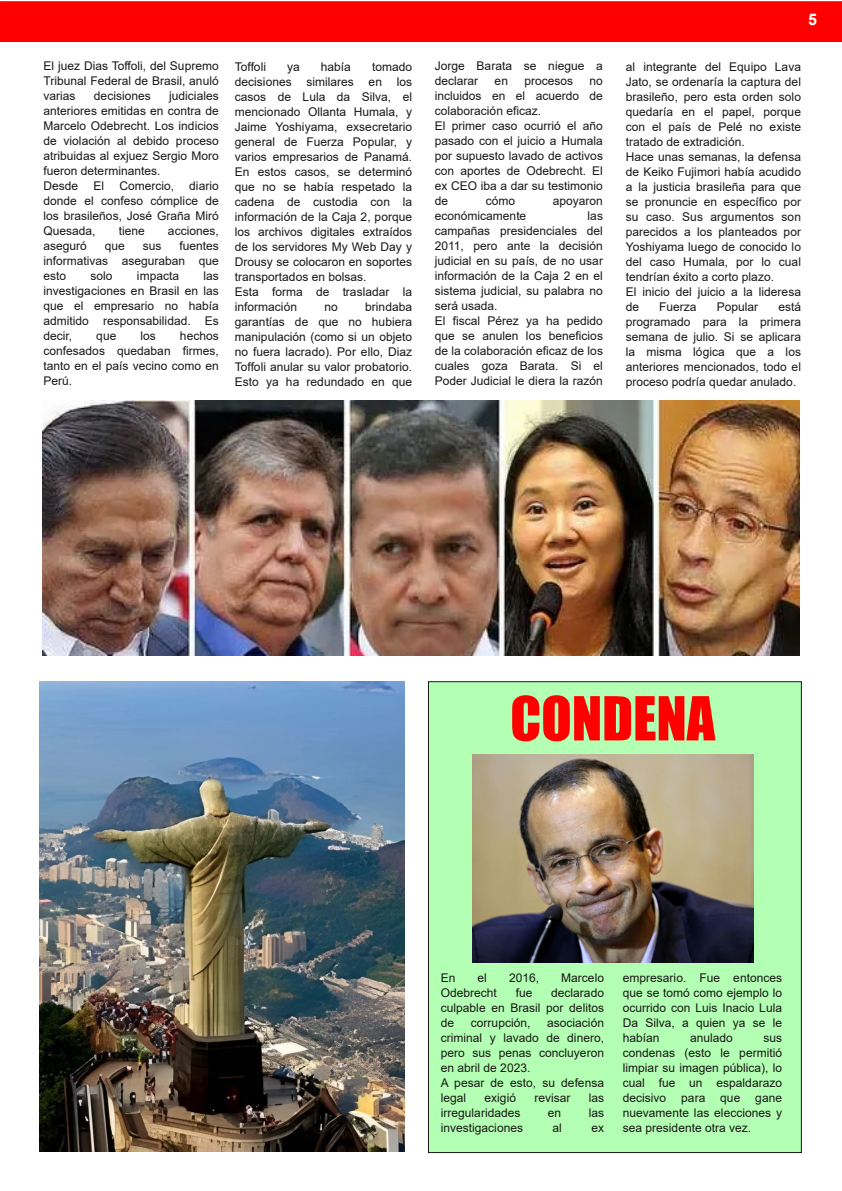
<style>
.page{position:relative;width:842px;height:1191px;background:#fff}
.page>*{position:absolute;margin:0;border:0;box-sizing:border-box;transform-origin:0 0}
.t1{font:56px "Impact";color:#f00}
.t2{font:700 16px "Arial";color:#fff}
.t3{font:12px/15px "Arial";color:#181715;text-align:justify}
</style>
<div class="page">
<div style="left:0;top:2px;width:841px;height:39px;background:#f00"></div>
<div style="left:0;top:1px;width:842px;height:41px;border:1px solid #f00"></div>
<img style="left:40px;top:682px;width:364px;height:469px">
<div style="left:428px;top:681px;width:373px;height:471px;background:#b3ffb3"></div>
<img style="left:472px;top:754px;width:281px;height:208px">
<img style="left:43px;top:400px;width:756px;height:255px">
<p class="t3" style="left:44px;top:58px;width:177px">El juez Dias Toffoli, del Supremo Tribunal Federal de Brasil, anuló varias</p>
<p class="t3" style="left:44px;top:88px;width:177px;text-align:left;text-indent:126px">judiciales anteriores emitidas en contra de<br>Marcelo Odebrecht. Los indicios de violación al debido proceso atribuidas al exjuez Sergio Moro fueron determinantes.<br>Desde</p>
<p class="t3" style="left:94px;top:88px;width:58px">decisiones</p>
<p class="t3" style="left:93px;top:178px;width:12px">El</p>
<p class="t3" style="left:119px;top:178px;width:56px">Comercio,</p>
<p class="t3" style="left:44px;top:178px;width:177px;text-indent:146px">diario donde el confeso cómplice de los brasileños, José Graña Miró Quesada,</p>
<p class="t3" style="left:119px;top:223px;width:28px">tiene</p>
<p class="t3" style="left:168px;top:223px;width:52px">acciones,</p>
<p class="t3" style="left:44px;top:238px;width:177px;text-indent:136px">fuentes informativas aseguraban que esto</p>
<p class="t3" style="left:44px;top:238px;width:45px">aseguró</p>
<p class="t3" style="left:105px;top:238px;width:22px">que</p>
<p class="t3" style="left:143px;top:238px;width:20px">sus</p>
<p class="t3" style="left:44px;top:268px;width:177px;text-indent:160px">las investigaciones en Brasil en las que el empresario no había admitido responsabilidad. Es decir,</p>
<p class="t3" style="left:91px;top:268px;width:24px">solo</p>
<p class="t3" style="left:137px;top:268px;width:44px">impacta</p>
<p class="t3" style="left:44px;top:328px;width:177px;text-indent:136px">hechos confesados quedaban firmes, tanto en el país vecino como en Perú.</p>
<p class="t3" style="left:96px;top:328px;width:22px">que</p>
<p class="t3" style="left:140px;top:328px;width:17px">los</p>
<p class="t3" style="left:235px;top:59px;width:33px">Toffoli</p>
<p class="t3" style="left:287px;top:59px;width:14px">ya</p>
<p class="t3" style="left:321px;top:59px;width:32px">había</p>
<p class="t3" style="left:235px;top:59px;width:179px;text-align:left;text-indent:137px">tomado decisiones similares en los casos de Lula da Silva, el mencionado Ollanta Humala, y<br>Jaime Yoshiyama, exsecretario general de Fuerza Popular, y varios empresarios de Panamá.<br>En estos casos, se determinó que no se había respetado la cadena de custodia con la información de la Caja 2, porque los archivos digitales extraídos de los servidores My Web Day y<br>Drousy se colocaron en soportes transportados en bolsas.<br>Esta forma de trasladar la información</p>
<p class="t3" style="left:235px;top:299px;width:179px;text-indent:130px">brindaba garantías de que no hubiera manipulación (como si un objeto no fuera lacrado). Por ello, Diaz Toffoli anular su valor probatorio.<br>Esto ya ha redundado en que</p>
<p class="t3" style="left:324px;top:299px;width:15px">no</p>
<p class="t3" style="left:435px;top:58px;width:170px">Jorge Barata se niegue a declarar</p>
<p class="t3" style="left:435px;top:73px;width:170px;text-align:left;text-indent:155px">no incluidos en el acuerdo de colaboración eficaz.<br>El primer caso ocurrió el año pasado con el juicio a Humala por supuesto lavado de activos con aportes de Odebrecht. El ex CEO iba a dar su testimonio de</p>
<p class="t3" style="left:495px;top:73px;width:15px">en</p>
<p class="t3" style="left:524px;top:73px;width:50px">procesos</p>
<p class="t3" style="left:486px;top:193px;width:31px">cómo</p>
<p class="t3" style="left:553px;top:193px;width:52px">apoyaron</p>
<p class="t3" style="left:435px;top:208px;width:93px">económicamente</p>
<p class="t3" style="left:435px;top:208px;width:170px;text-align:left;text-indent:153px">las campañas presidenciales del<br>2011, pero ante la decisión judicial en su país, de no usar información de la Caja 2 en el sistema judicial, su palabra no será usada.<br>El fiscal Pérez ya ha pedido que se anulen los beneficios de la colaboración eficaz de los cuales goza Barata. Si el<br>Poder Judicial le diera la razón</p>
<h2 class="t2" style="left:808px;top:10px;width:10px">5</h2>
<p class="t3" style="left:626px;top:59px;width:177px;text-align:left">al integrante del Equipo Lava<br>Jato, se ordenaría la captura del brasileño, pero esta orden solo quedaría en el papel, porque con el país de Pelé no existe tratado de extradición.<br>Hace unas semanas, la defensa de Keiko Fujimori había acudido a la justicia brasileña para que se pronuncie en específico por su caso. Sus argumentos son parecidos a los planteados por<br>Yoshiyama luego de conocido lo del caso Humala, por lo cual tendrían éxito a corto plazo.<br>El inicio del juicio a la lideresa de</p>
<p class="t3" style="left:626px;top:299px;width:177px;text-indent:153px">está programado para la primera semana de julio. Si se aplicara la misma lógica que a los anteriores mencionados, todo el proceso podría quedar anulado.</p>
<p class="t3" style="left:659px;top:299px;width:39px">Fuerza</p>
<p class="t3" style="left:717px;top:299px;width:43px">Popular</p>
<h1 class="t1" style="left:510px;top:684px;width:206px">CONDENA</h1>
<p class="t3" style="left:441px;top:970px;width:16px">En</p>
<p class="t3" style="left:478px;top:970px;width:11px">el</p>
<p class="t3" style="left:509px;top:970px;width:32px">2016,</p>
<p class="t3" style="left:561px;top:970px;width:44px">Marcelo</p>
<p class="t3" style="left:441px;top:985px;width:58px">Odebrecht</p>
<p class="t3" style="left:516px;top:985px;width:18px">fue</p>
<p class="t3" style="left:441px;top:985px;width:165px;text-indent:110px">declarado culpable en Brasil por delitos de</p>
<p class="t3" style="left:441px;top:1015px;width:165px;text-align:left;text-indent:106px">asociación criminal y lavado de dinero, pero sus penas concluyeron en abril de 2023.<br>A pesar de esto, su defensa legal</p>
<p class="t3" style="left:471px;top:1015px;width:61px">corrupción,</p>
<p class="t3" style="left:485px;top:1090px;width:33px">exigió</p>
<p class="t3" style="left:534px;top:1090px;width:38px">revisar</p>
<p class="t3" style="left:589px;top:1090px;width:17px">las</p>
<p class="t3" style="left:441px;top:1105px;width:81px">irregularidades</p>
<p class="t3" style="left:548px;top:1105px;width:15px">en</p>
<p class="t3" style="left:589px;top:1105px;width:17px">las</p>
<p class="t3" style="left:441px;top:1120px;width:84px">investigaciones</p>
<p class="t3" style="left:552px;top:1120px;width:11px">al</p>
<p class="t3" style="left:591px;top:1120px;width:14px">ex</p>
<p class="t3" style="left:623px;top:970px;width:161px">empresario. Fue entonces que se tomó como ejemplo lo ocurrido con Luis Inacio Lula Da Silva, a quien ya se le habían</p>
<p class="t3" style="left:690px;top:1030px;width:44px">anulado</p>
<p class="t3" style="left:623px;top:1030px;width:161px;text-indent:141px">sus condenas (esto le permitió limpiar su imagen pública), lo cual fue un espaldarazo decisivo para que gane nuevamente las elecciones y sea presidente otra vez.</p>
</div>
